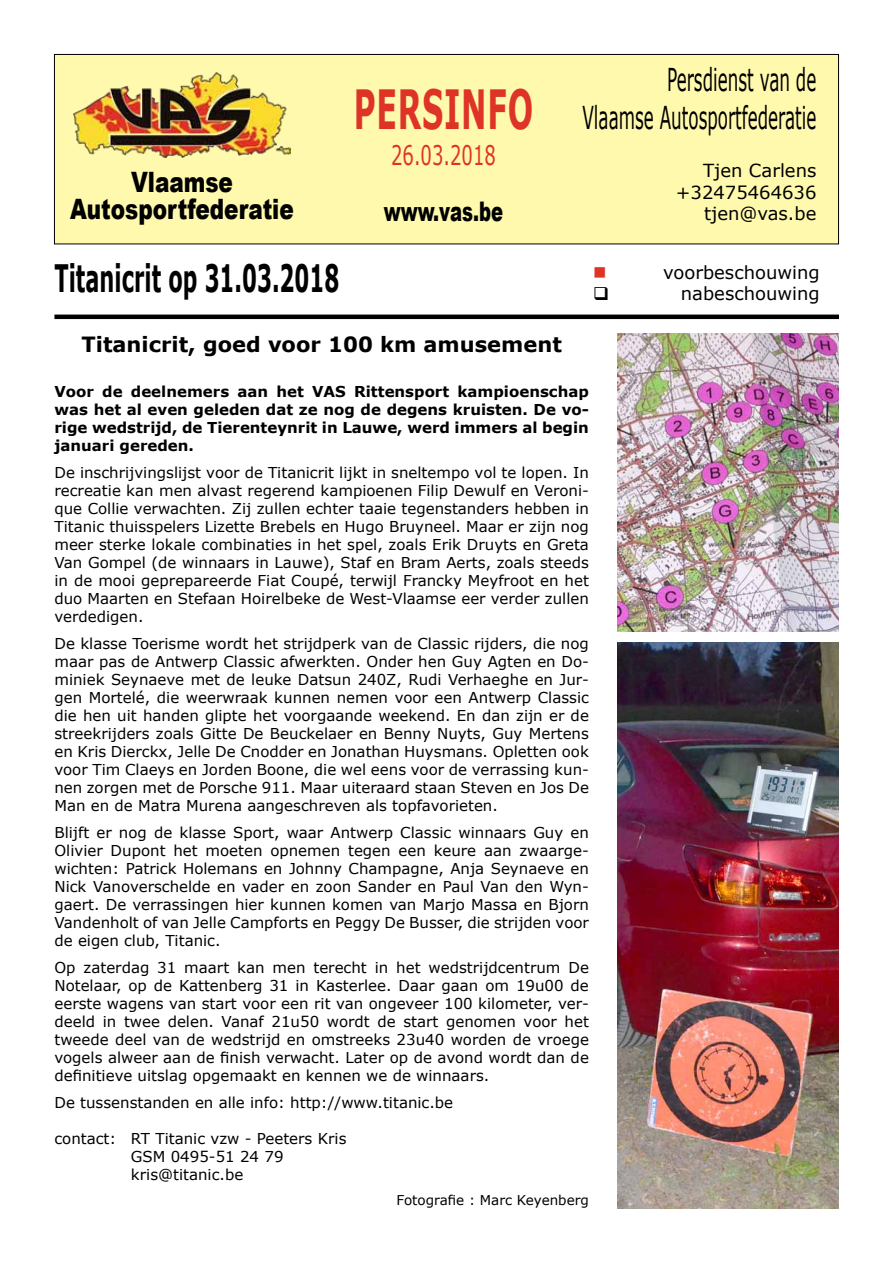
<style>
.page{position:relative;width:893px;height:1263px;background:#fff}
.page>*{position:absolute;margin:0;border:0;box-sizing:border-box;transform-origin:0 0}
.t1{font:700 54px "Verdana";letter-spacing:.025em;color:#de3327;scale:.56 1}
.t2{font:700 37.8px "Verdana";color:#000;scale:.56 1}
.t3{font:31.5px/37.8px "Verdana";color:#000;text-align:right;scale:.53 1}
.t4{font:900 28.05px/27px "Arial";color:#000;text-align:center;scale:.77 1}
.t5{font:900 27px "Arial";color:#000;scale:.67 1}
.t6{font:27px "Verdana";color:#de3327;scale:.67 1}
.t7{font:700 21px "Verdana";color:#000}
.t8{font:18px/21.6px "Verdana";color:#000;text-align:right}
.t9{font:18px "Wingdings";color:#de3327}
.t10{font:15px/18px "Verdana";color:#000;text-align:justify}
.t11{font:700 15px/18px "Verdana";color:#000;text-align:justify}
.t12{font:13.5px "Verdana";color:#000}
</style>
<div class="page">
<div style="left:54px;top:54px;width:784px;height:190px;background:#fff9ae"></div>
<div style="left:54px;top:54px;width:785px;height:190px;border:1px solid #000"></div>
<img style="left:73px;top:73px;width:218px;height:85px">
<hr style="left:54px;top:315px;width:785px;height:4px;background:#000">
<img style="left:617px;top:642px;width:222px;height:567px">
<img style="left:617px;top:333px;width:222px;height:298px">
<h3 class="t4" style="left:70px;top:168px;width:292px">Vlaamse<br>Autosportfederatie</h3>
<h1 class="t1" style="left:354px;top:75px;width:322px">PERSINFO</h1>
<h3 class="t6" style="left:391px;top:138px;width:158px">26.03.2018</h3>
<h3 class="t5" style="left:384px;top:192px;width:180px">www.vas.be</h3>
<h3 class="t3" style="left:582px;top:60px;width:443px">Persdienst van de<br>Vlaamse Autosportfederatie</h3>
<p class="t8" style="left:676px;top:159px;width:142px">Tjen Carlens +32475464636 tjen@vas.be</p>
<h2 class="t2" style="left:54px;top:255px;width:510px">Titanicrit op 31.03.2018</h2>
<p class="t9" style="left:593px;top:262px;width:15px">■</p>
<p class="t8" style="left:663px;top:261px;width:158px">voorbeschouwing</p>
<p class="t8" style="left:681px;top:282px;width:140px">nabeschouwing</p>
<h3 class="t7" style="left:82px;top:331px;width:482px">Titanicrit, goed voor 100 km amusement</h3>
<p class="t11" style="left:54px;top:382px;width:536px">Voor de deelnemers aan het VAS Rittensport kampioenschap was het al even geleden dat ze nog de degens kruisten. De vo&shy;rige wedstrijd, de Tierenteynrit in Lauwe, werd immers al begin januari gereden.</p>
<p class="t10" style="left:54px;top:463px;width:536px">De inschrijvingslijst voor de Titanicrit lijkt in sneltempo vol te lopen. In recreatie kan men alvast regerend kampioenen Filip Dewulf en Veroni&shy;que Collie verwachten. Zij zullen echter taaie tegenstanders hebben in Titanic thuisspelers Lizette Brebels en Hugo Bruyneel. Maar er zijn nog meer sterke lokale combinaties in het spel, zoals Erik Druyts en Greta Van Gompel (de winnaars in Lauwe), Staf en Bram Aerts, zoals steeds in de mooi geprepareerde Fiat Coupé, terwijl Francky Meyfroot en het duo Maarten en Stefaan Hoirelbeke de West-Vlaamse eer verder zullen verdedigen.</p>
<p class="t10" style="left:54px;top:634px;width:536px">De klasse Toerisme wordt het strijdperk van de Classic rijders, die nog maar pas de Antwerp Classic afwerkten. Onder hen Guy Agten en Do&shy;miniek Seynaeve met de leuke Datsun 240Z, Rudi Verhaeghe en Jur&shy;gen Mortelé, die weerwraak kunnen nemen voor een Antwerp Classic die hen uit handen glipte het voorgaande weekend. En dan zijn er de streekrijders zoals Gitte De Beuckelaer en Benny Nuyts, Guy Mertens en Kris Dierckx, Jelle De Cnodder en Jonathan Huysmans. Opletten ook voor Tim Claeys en Jorden Boone, die wel eens voor de verrassing kun&shy;nen zorgen met de Porsche 911. Maar uiteraard staan Steven en Jos De Man en de Matra Murena aangeschreven als topfavorieten.</p>
<p class="t10" style="left:54px;top:823px;width:536px">Blijft er nog de klasse Sport, waar Antwerp Classic winnaars Guy en Olivier Dupont het moeten opnemen tegen een keure aan zwaarge&shy;wichten: Patrick Holemans en Johnny Champagne, Anja Seynaeve en Nick Vanoverschelde en vader en zoon Sander en Paul Van den Wyn&shy;gaert. De verrassingen hier kunnen komen van Marjo Massa en Bjorn Vandenholt of van Jelle Campforts en Peggy De Busser, die strijden voor de eigen club, Titanic.</p>
<p class="t10" style="left:54px;top:958px;width:536px">Op zaterdag 31 maart kan men terecht in het wedstrijdcentrum De Notelaar, op de Kattenberg 31 in Kasterlee. Daar gaan om 19u00 de eerste wagens van start voor een rit van ongeveer 100 kilometer, ver&shy;deeld in twee delen. Vanaf 21u50 wordt de start genomen voor het tweede deel van de wedstrijd en omstreeks 23u40 worden de vroege vogels alweer aan de finish verwacht. Later op de avond wordt dan de definitieve uitslag opgemaakt en kennen we de winnaars.</p>
<p class="t10" style="left:54px;top:1093px;width:400px">De tussenstanden en alle info: http://www.titanic.be</p>
<p class="t10" style="left:131px;top:1129px;width:217px;text-align:left;text-indent:-77px">contact: RT Titanic vzw - Peeters Kris<br>GSM 0495-51 24 79 kris@titanic.be</p>
<p class="t12" style="left:397px;top:1192px;width:194px">Fotografie : Marc Keyenberg</p>
</div>
